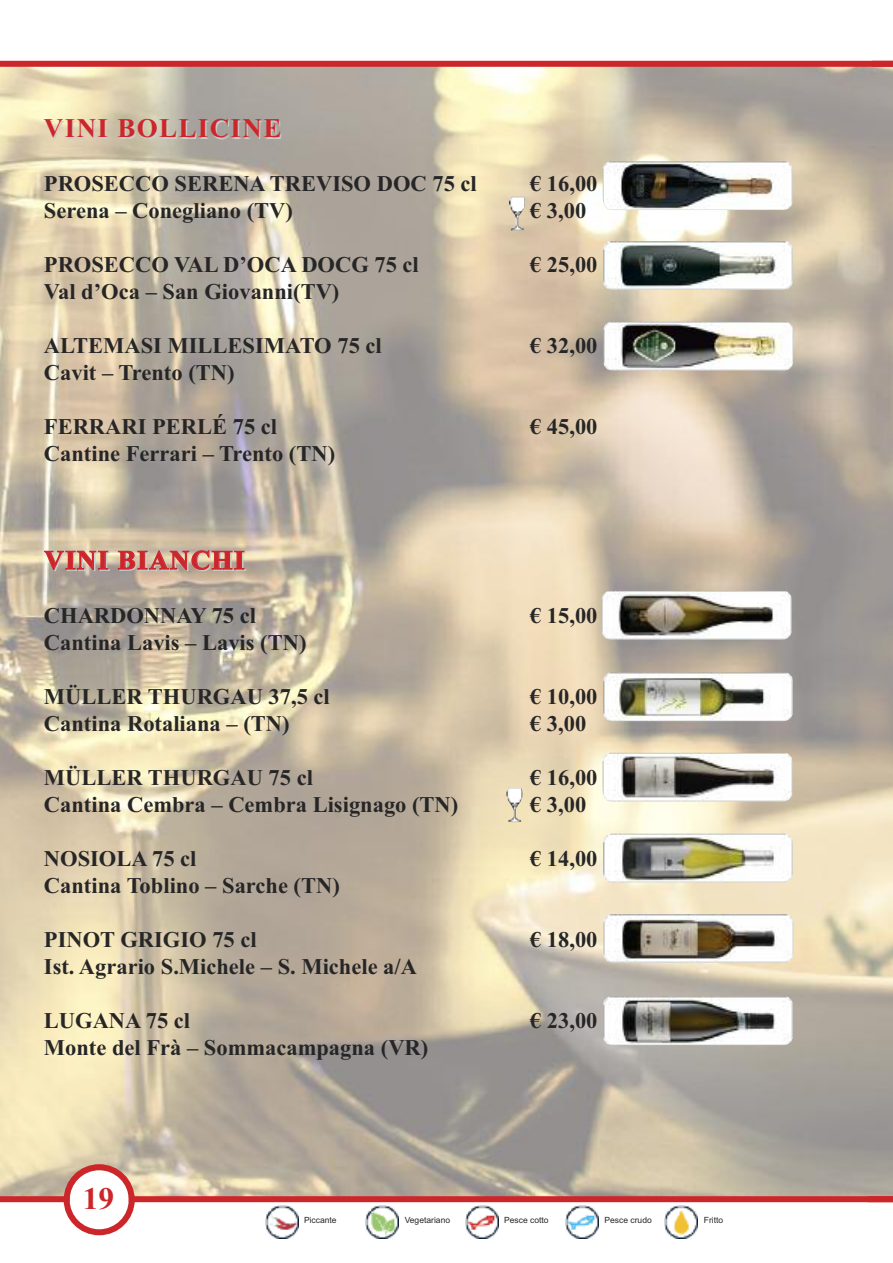
<style>
.page{position:relative;width:893px;height:1263px;background:#fff}
.page>*{position:absolute;margin:0;border:0;box-sizing:border-box;transform-origin:0 0}
.t1{font:700 31.5px "Times New Roman";color:#cc262b}
.t2{font:700 27px "Times New Roman";letter-spacing:.05em;color:#cc262b}
.t3{font:22.5px "Times New Roman PS Bold MT TT";color:#272627}
.t4{font:8.55px "Arial";color:#272627}
</style>
<div class="page">
<img style="left:0;top:67px;width:893px;height:1129px">
<div style="left:0;top:61px;width:893px;height:6px;background:#cc262b"></div>
<img style="left:266px;top:1205px;width:33px;height:33px">
<img style="left:366px;top:1206px;width:33px;height:33px">
<img style="left:465px;top:1206px;width:33px;height:33px">
<img style="left:565px;top:1206px;width:33px;height:33px">
<img style="left:665px;top:1206px;width:33px;height:33px">
<div style="left:0;top:1196px;width:893px;height:6px;background:#cc262b"></div>
<svg style="left:64px;top:1164px;width:71px;height:71px"></svg>
<img style="left:603px;top:161px;width:190px;height:49px">
<img style="left:603px;top:241px;width:190px;height:49px">
<img style="left:603px;top:322px;width:190px;height:48px">
<img style="left:602px;top:591px;width:190px;height:49px">
<img style="left:603px;top:672px;width:190px;height:49px">
<img style="left:603px;top:753px;width:189px;height:48px">
<img style="left:603px;top:834px;width:190px;height:48px">
<img style="left:604px;top:914px;width:189px;height:49px">
<img style="left:603px;top:996px;width:190px;height:49px">
<img style="left:507px;top:788px;width:15px;height:34px">
<img style="left:509px;top:196px;width:16px;height:35px">
<p class="t2" style="left:44px;top:112px;width:239px">VINI BOLLICINE</p>
<p class="t3" style="left:44px;top:170px;width:434px">PROSECCO SERENA TREVISO DOC 75 cl</p>
<p class="t3" style="left:530px;top:170px;width:69px">€ 16,00</p>
<p class="t3" style="left:44px;top:197px;width:250px">Serena – Conegliano (TV)</p>
<p class="t3" style="left:530px;top:197px;width:58px">€ 3,00</p>
<p class="t3" style="left:44px;top:251px;width:376px">PROSECCO VAL D’OCA DOCG 75 cl</p>
<p class="t3" style="left:530px;top:251px;width:69px">€ 25,00</p>
<p class="t3" style="left:44px;top:278px;width:297px">Val d’Oca – San Giovanni(TV)</p>
<p class="t3" style="left:44px;top:332px;width:339px">ALTEMASI MILLESIMATO 75 cl</p>
<p class="t3" style="left:530px;top:332px;width:69px">€ 32,00</p>
<p class="t3" style="left:44px;top:359px;width:192px">Cavit – Trento (TN)</p>
<p class="t3" style="left:44px;top:413px;width:235px">FERRARI PERLÉ 75 cl</p>
<p class="t3" style="left:530px;top:413px;width:69px">€ 45,00</p>
<p class="t3" style="left:44px;top:440px;width:293px">Cantine Ferrari – Trento (TN)</p>
<p class="t2" style="left:44px;top:544px;width:202px">VINI BIANCHI</p>
<p class="t3" style="left:44px;top:602px;width:214px">CHARDONNAY 75 cl</p>
<p class="t3" style="left:530px;top:602px;width:69px">€ 15,00</p>
<p class="t3" style="left:44px;top:629px;width:264px">Cantina Lavis – Lavis (TN)</p>
<p class="t3" style="left:44px;top:683px;width:287px">MÜLLER THURGAU 37,5 cl</p>
<p class="t3" style="left:530px;top:683px;width:69px">€ 10,00</p>
<p class="t3" style="left:44px;top:710px;width:247px">Cantina Rotaliana – (TN)</p>
<p class="t3" style="left:530px;top:710px;width:58px">€ 3,00</p>
<p class="t3" style="left:44px;top:764px;width:270px">MÜLLER THURGAU 75 cl</p>
<p class="t3" style="left:530px;top:764px;width:69px">€ 16,00</p>
<p class="t3" style="left:44px;top:791px;width:416px">Cantina Cembra – Cembra Lisignago (TN)</p>
<p class="t3" style="left:530px;top:791px;width:58px">€ 3,00</p>
<p class="t3" style="left:44px;top:845px;width:154px">NOSIOLA 75 cl</p>
<p class="t3" style="left:530px;top:845px;width:69px">€ 14,00</p>
<p class="t3" style="left:44px;top:872px;width:297px">Cantina Toblino – Sarche (TN)</p>
<p class="t3" style="left:44px;top:926px;width:214px">PINOT GRIGIO 75 cl</p>
<p class="t3" style="left:530px;top:926px;width:69px">€ 18,00</p>
<p class="t3" style="left:44px;top:953px;width:375px">Ist. Agrario S.Michele – S. Michele a/A</p>
<p class="t3" style="left:44px;top:1007px;width:148px">LUGANA 75 cl</p>
<p class="t3" style="left:530px;top:1007px;width:69px">€ 23,00</p>
<p class="t3" style="left:44px;top:1034px;width:386px">Monte del Frà – Sommacampagna (VR)</p>
<h1 class="t1" style="left:83px;top:1180px;width:33px">19</h1>
<p class="t4" style="left:304px;top:1215px;width:34px">Piccante</p>
<p class="t4" style="left:405px;top:1215px;width:47px">Vegetariano</p>
<p class="t4" style="left:504px;top:1215px;width:46px">Pesce cotto</p>
<p class="t4" style="left:604px;top:1215px;width:49px">Pesce crudo</p>
<p class="t4" style="left:704px;top:1215px;width:21px">Fritto</p>
</div>
